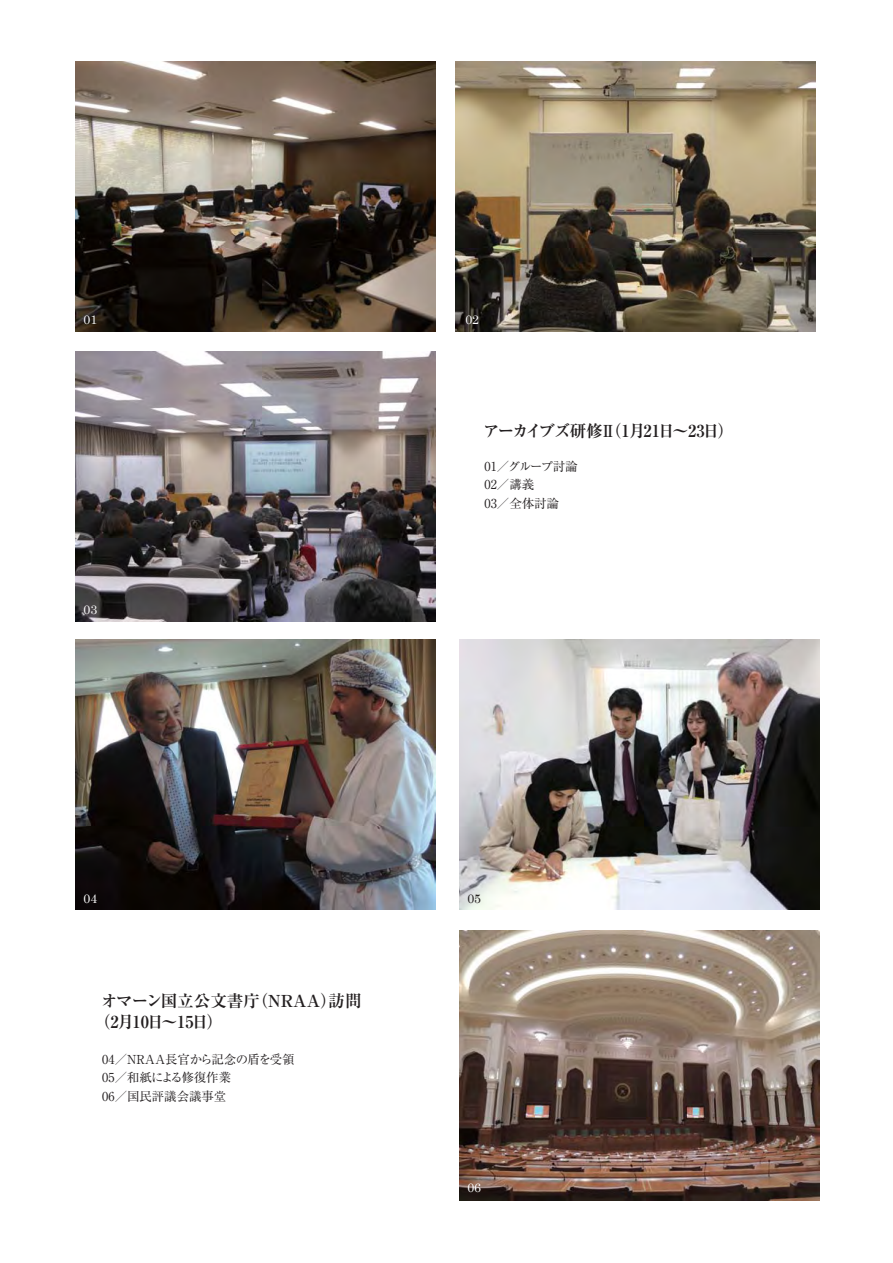
<style>
.page{position:relative;width:893px;height:1263px;background:#fff}
.page>*{position:absolute;margin:0;border:0;box-sizing:border-box;transform-origin:0 0}
.t1{font:16.5px/20.7px "Ryumin Pro Bold 90 msp RKSJ H";color:#231f20}
.t2{font:16.5px "Ryumin Pro Bold 90 msp RKSJ H";letter-spacing:-.105em;color:#231f20}
.t3{font:12.45px/18.6px "Ryumin Pro Regular 90 msp RKSJ H";color:#231f20}
.t4{font:12.45px "Century";color:#fff}
.t5{font:12.45px "Century";color:#231f20}
</style>
<div class="page">
<img style="left:75px;top:61px;width:360px;height:270px">
<img style="left:456px;top:61px;width:359px;height:270px">
<img style="left:75px;top:351px;width:360px;height:270px">
<img style="left:75px;top:640px;width:360px;height:270px">
<img style="left:459px;top:640px;width:360px;height:269px">
<img style="left:459px;top:931px;width:360px;height:270px">
<p class="t4" style="left:83px;top:312px;width:15px">01</p>
<p class="t4" style="left:83px;top:601px;width:15px">03</p>
<p class="t4" style="left:465px;top:312px;width:15px">02</p>
<h1 class="t2" style="left:483px;top:425px;width:252px">アーカイブズ研修Ⅱ（1月21日～23日）</h1>
<p class="t3" style="left:484px;top:458px;width:94px">01／グループ討論<br>02／講義<br>03／全体討論</p>
<p class="t4" style="left:83px;top:891px;width:15px">04</p>
<p class="t5" style="left:467px;top:891px;width:15px">05</p>
<h1 class="t1" style="left:94px;top:993px;width:269px;text-indent:7px">オマーン国立公文書庁（NRAA）訪問（2月10日～15日）</h1>
<p class="t3" style="left:102px;top:1051px;width:194px">04／NRAA長官から記念の盾を受領<br>05／和紙による修復作業<br>06／国民評議会議事堂</p>
<p class="t4" style="left:467px;top:1180px;width:15px">06</p>
</div>
